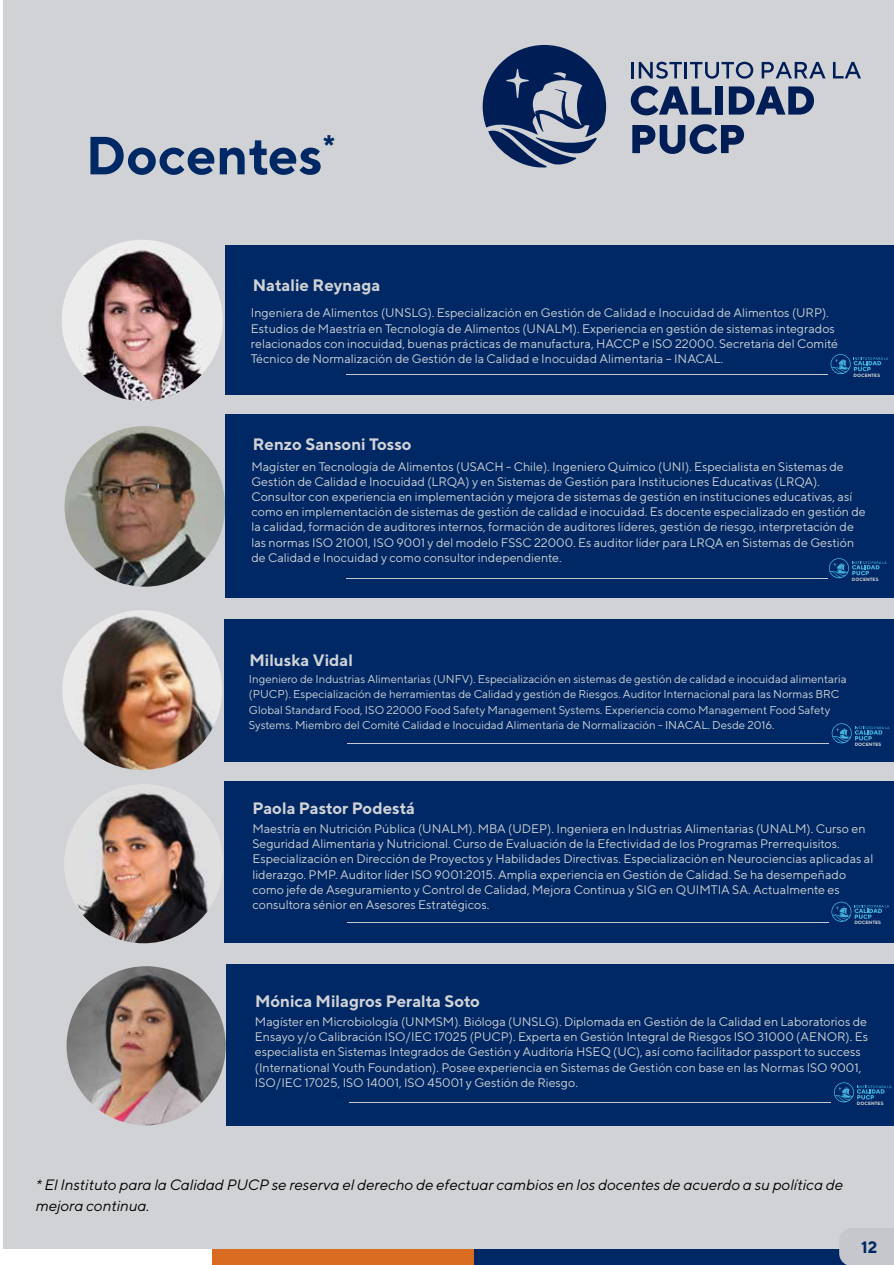
<style>
.page{position:relative;width:894px;height:1265px;background:#fff}
.page>*{position:absolute;margin:0;border:0;box-sizing:border-box;transform-origin:0 0}
.t1{font:700 53.55px "TT Norms";color:#002864}
.t2{font:700 16.65px "TT Norms";color:#d0d2d6}
.t3{font:700 16.5px "TT Norms";color:#002864}
.t4{font:italic 15px/21px "TT Norms";color:#000}
.t5{font:12.45px/15.1px "TT Norms";color:#d0d2d6}
.t6{font:11.4px/15.1px "TT Norms";color:#d0d2d6}
.t7{font:700 4.65px "TT Norms";letter-spacing:-.005em;color:#d0d2d6}
</style>
<div class="page">
<div style="left:3px;top:0;width:890px;height:1257px;background:#d0d2d6"></div>
<img style="left:62px;top:240px;width:161px;height:161px;border-radius:81px">
<img style="left:65px;top:426px;width:160px;height:160px;border-radius:80px">
<img style="left:62px;top:610px;width:160px;height:160px;border-radius:80px">
<img style="left:64px;top:784px;width:159px;height:159px;border-radius:80px">
<div style="left:2px;top:1249px;width:210px;height:15px;background:#fff"></div>
<div style="left:212px;top:1249px;width:263px;height:15px;background:#da6c22"></div>
<div style="left:475px;top:1249px;width:418px;height:15px;background:#002864"></div>
<div style="left:225px;top:246px;width:668px;height:149px;background:#002864"></div>
<hr style="left:346px;top:374px;width:481px;height:1px;background:#c6c7cc">
<svg style="left:830px;top:354px;width:58px;height:20px"></svg>
<div style="left:225px;top:414px;width:668px;height:184px;background:#002864"></div>
<hr style="left:346px;top:578px;width:481px;height:1px;background:#c6c7cc">
<svg style="left:829px;top:558px;width:57px;height:20px"></svg>
<div style="left:224px;top:619px;width:669px;height:142px;background:#002864"></div>
<hr style="left:347px;top:743px;width:481px;height:1px;background:#c6c7cc">
<svg style="left:831px;top:723px;width:58px;height:20px"></svg>
<div style="left:224px;top:781px;width:669px;height:162px;background:#002864"></div>
<hr style="left:347px;top:922px;width:481px;height:1px;background:#c6c7cc">
<svg style="left:831px;top:901px;width:57px;height:20px"></svg>
<img style="left:67px;top:966px;width:159px;height:159px;border-radius:80px">
<div style="left:226px;top:963px;width:667px;height:162px;background:#002864"></div>
<hr style="left:349px;top:1102px;width:482px;height:1px;background:#c6c7cc">
<svg style="left:834px;top:1082px;width:57px;height:20px"></svg>
<svg style="left:482px;top:45px;width:124px;height:123px"></svg>
<hr style="left:631px;top:62px;width:3px;height:16px;background:#001e55">
<svg style="left:638px;top:62px;width:43px;height:17px"></svg>
<hr style="left:684px;top:62px;width:3px;height:16px;background:#001e55">
<svg style="left:690px;top:62px;width:63px;height:17px"></svg>
<svg style="left:761px;top:62px;width:64px;height:16px"></svg>
<svg style="left:833px;top:62px;width:27px;height:16px"></svg>
<svg style="left:630px;top:86px;width:81px;height:29px"></svg>
<div style="left:715px;top:86px;width:7px;height:29px;background:#001e55"></div>
<svg style="left:728px;top:86px;width:85px;height:29px"></svg>
<svg style="left:632px;top:124px;width:112px;height:30px"></svg>
<div style="left:839px;top:1228px;width:54px;height:36px;background:#c6c7cc"></div>
<h1 class="t1" style="left:86px;top:122px;width:251px">Docentes<sup>*</sup></h1>
<h2 class="t2" style="left:253px;top:275px;width:129px">Natalie Reynaga</h2>
<p class="t5" style="left:251px;top:305px;width:588px">Ingeniera de Alimentos (UNSLG). Especialización en Gestión de Calidad e Inocuidad de Alimentos (URP).<br>Estudios de Maestría en Tecnología de Alimentos (UNALM). Experiencia en gestión de sistemas integrados relacionados con inocuidad, buenas prácticas de manufactura, HACCP e ISO 22000. Secretaria del Comité Técnico de Normalización de Gestión de la Calidad e Inocuidad Alimentaria – INACAL.</p>
<p class="t7" style="left:853px;top:372px;width:28px">DOCENTES</p>
<h2 class="t2" style="left:253px;top:434px;width:160px">Renzo Sansoni Tosso</h2>
<p class="t5" style="left:251px;top:458px;width:615px">Magíster en Tecnología de Alimentos (USACH - Chile). Ingeniero Químico (UNI). Especialista en Sistemas de Gestión de Calidad e Inocuidad (LRQA) y en Sistemas de Gestión para Instituciones Educativas (LRQA).<br>Consultor con experiencia en implementación y mejora de sistemas de gestión en instituciones educativas, así como en implementación de sistemas de gestión de calidad e inocuidad. Es docente especializado en gestión de la calidad, formación de auditores internos, formación de auditores líderes, gestión de riesgo, interpretación de las normas ISO 21001, ISO 9001 y del modelo FSSC 22000. Es auditor líder para LRQA en Sistemas de Gestión de Calidad e Inocuidad y como consultor independiente.</p>
<p class="t7" style="left:851px;top:576px;width:28px">DOCENTES</p>
<h2 class="t2" style="left:249px;top:649px;width:105px">Miluska Vidal</h2>
<p class="t6" style="left:249px;top:671px;width:599px">Ingeniero de Industrias Alimentarias (UNFV). Especialización en sistemas de gestión de calidad e inocuidad alimentaria (PUCP). Especialización de herramientas de Calidad y gestión de Riesgos. Auditor Internacional para las Normas BRC Global Standard Food, ISO 22000 Food Safety Management Systems. Experiencia como Management Food Safety Systems. Miembro del Comité Calidad e Inocuidad Alimentaria de Normalización - INACAL. Desde 2016.</p>
<p class="t7" style="left:854px;top:741px;width:28px">DOCENTES</p>
<h2 class="t2" style="left:252px;top:798px;width:164px">Paola Pastor Podestá</h2>
<p class="t5" style="left:252px;top:820px;width:622px">Maestría en Nutrición Pública (UNALM). MBA (UDEP). Ingeniera en Industrias Alimentarias (UNALM). Curso en Seguridad Alimentaria y Nutricional. Curso de Evaluación de la Efectividad de los Programas Prerrequisitos.<br>Especialización en Dirección de Proyectos y Habilidades Directivas. Especialización en Neurociencias aplicadas al liderazgo. PMP. Auditor líder ISO 9001:2015. Amplia experiencia en Gestión de Calidad. Se ha desempeñado como jefe de Aseguramiento y Control de Calidad, Mejora Continua y SIG en QUIMTIA SA. Actualmente es consultora sénior en Asesores Estratégicos.</p>
<p class="t7" style="left:854px;top:919px;width:28px">DOCENTES</p>
<h2 class="t2" style="left:255px;top:991px;width:226px">Mónica Milagros Peralta Soto</h2>
<p class="t5" style="left:255px;top:1013px;width:614px">Magíster en Microbiología (UNMSM). Bióloga (UNSLG). Diplomada en Gestión de la Calidad en Laboratorios de Ensayo y/o Calibración ISO/IEC 17025 (PUCP). Experta en Gestión Integral de Riesgos ISO 31000 (AENOR). Es especialista en Sistemas Integrados de Gestión y Auditoría HSEQ (UC), así como facilitador passport to success (International Youth Foundation). Posee experiencia en Sistemas de Gestión con base en las Normas ISO 9001, ISO/IEC 17025, ISO 14001, ISO 45001 y Gestión de Riesgo.</p>
<p class="t7" style="left:856px;top:1100px;width:28px">DOCENTES</p>
<p class="t4" style="left:36px;top:1173px;width:808px">* El Instituto para la Calidad PUCP se reserva el derecho de efectuar cambios en los docentes de acuerdo a su política de mejora continua.</p>
<h3 class="t3" style="left:861px;top:1236px;width:18px">12</h3>
</div>
